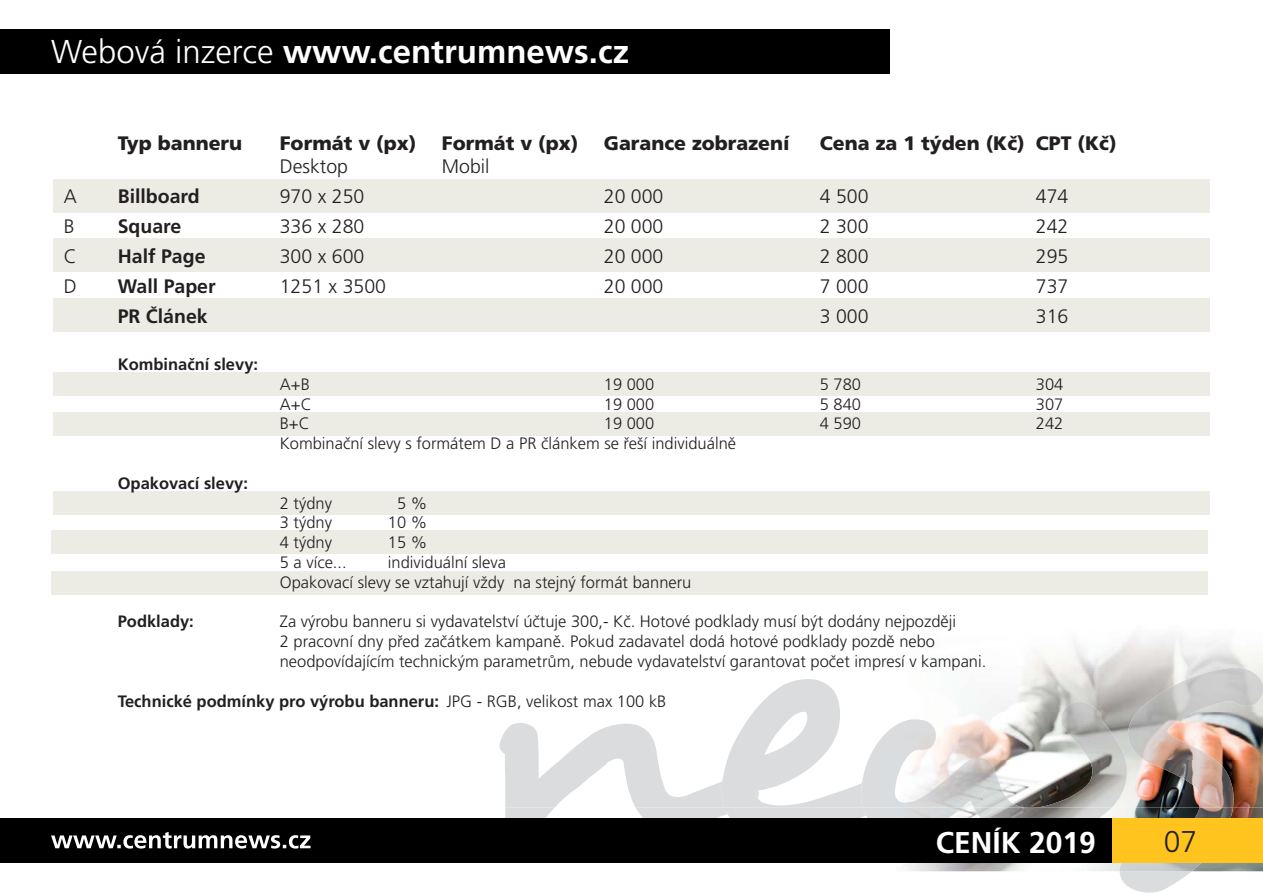
<style>
.page{position:relative;width:1263px;height:893px;background:#fff}
.page>*{position:absolute;margin:0;border:0;box-sizing:border-box;transform-origin:0 0}
.t1{font:700 33px "Frutiger CE";color:#fff}
.t2{font:700 30px "Frutiger CE";color:#fff}
.t3{font:300 30px "Frutiger CE";color:#231f20}
.t4{font:300 19.5px "Frutiger CE";color:#231f20}
.t5{font:900 19.5px "Frutiger CE";color:#231f20}
.t6{font:700 19.5px "Frutiger CE";color:#231f20}
.t7{font:300 16.5px/19.8px "Frutiger CE";color:#231f20}
.t8{font:700 16.5px "Frutiger CE";color:#231f20}
.s1{font-weight:300}
</style>
<div class="page">
<div style="left:53px;top:412px;width:1157px;height:23px;background:#ecebe4"></div>
<div style="left:53px;top:491px;width:1157px;height:23px;background:#ecebe4"></div>
<div style="left:51px;top:530px;width:1157px;height:23px;background:#ecebe4"></div>
<div style="left:51px;top:572px;width:1157px;height:23px;background:#ecebe4"></div>
<div style="left:53px;top:373px;width:1157px;height:23px;background:#ecebe4"></div>
<img style="left:886px;top:862px;width:233px;height:9px">
<img style="left:940px;top:636px;width:323px;height:119px">
<img style="left:937px;top:737px;width:3px;height:18px">
<div style="left:53px;top:179px;width:1157px;height:33px;background:#ecebe4"></div>
<div style="left:53px;top:239px;width:1157px;height:33px;background:#ecebe4"></div>
<div style="left:53px;top:298px;width:1157px;height:33px;background:#ecebe4"></div>
<svg style="left:499px;top:679px;width:387px;height:139px"></svg>
<img style="left:886px;top:807px;width:226px;height:11px">
<img style="left:1060px;top:702px;width:59px;height:53px">
<img style="left:886px;top:719px;width:51px;height:36px">
<img style="left:886px;top:755px;width:233px;height:52px">
<img style="left:1119px;top:685px;width:144px;height:207px">
<img style="left:1119px;top:807px;width:114px;height:64px">
<img style="left:1128px;top:668px;width:135px;height:46px">
<img style="left:1128px;top:714px;width:90px;height:47px">
<img style="left:1145px;top:761px;width:90px;height:46px">
<div style="left:1111px;top:818px;width:152px;height:44px;background:#ffc41e"></div>
<div style="left:0;top:818px;width:1111px;height:44px;background:#000"></div>
<svg style="left:51px;top:832px;width:260px;height:16px"></svg>
<div style="left:0;top:29px;width:889px;height:44px;background:#000"></div>
<h1 class="t1" style="left:51px;top:35px;width:580px"><span class="s1">Webová inzerce</span> www.centrumnews.cz</h1>
<p class="t5" style="left:118px;top:134px;width:126px">Typ banneru</p>
<p class="t5" style="left:280px;top:134px;width:138px">Formát v (px)</p>
<p class="t5" style="left:442px;top:134px;width:138px">Formát v (px)</p>
<p class="t5" style="left:604px;top:134px;width:187px">Garance zobrazení</p>
<p class="t5" style="left:820px;top:134px;width:298px">Cena za 1 týden (Kč) CPT (Kč)</p>
<p class="t4" style="left:280px;top:157px;width:70px">Desktop</p>
<p class="t4" style="left:442px;top:157px;width:49px">Mobil</p>
<p class="t4" style="left:64px;top:187px;width:15px">A</p>
<p class="t6" style="left:118px;top:187px;width:83px">Billboard</p>
<p class="t4" style="left:280px;top:187px;width:86px">970 x 250</p>
<p class="t4" style="left:604px;top:187px;width:61px">20 000</p>
<p class="t4" style="left:820px;top:187px;width:50px">4 500</p>
<p class="t4" style="left:1036px;top:187px;width:34px">474</p>
<p class="t4" style="left:64px;top:217px;width:12px">B</p>
<p class="t6" style="left:118px;top:217px;width:65px">Square</p>
<p class="t4" style="left:280px;top:217px;width:86px">336 x 280</p>
<p class="t4" style="left:604px;top:217px;width:61px">20 000</p>
<p class="t4" style="left:820px;top:217px;width:50px">2 300</p>
<p class="t4" style="left:1036px;top:217px;width:34px">242</p>
<p class="t4" style="left:64px;top:247px;width:15px">C</p>
<p class="t6" style="left:118px;top:247px;width:89px">Half Page</p>
<p class="t4" style="left:280px;top:247px;width:86px">300 x 600</p>
<p class="t4" style="left:604px;top:247px;width:61px">20 000</p>
<p class="t4" style="left:820px;top:247px;width:50px">2 800</p>
<p class="t4" style="left:1036px;top:247px;width:34px">295</p>
<p class="t4" style="left:64px;top:277px;width:15px">D</p>
<p class="t6" style="left:118px;top:277px;width:99px">Wall Paper</p>
<p class="t4" style="left:280px;top:277px;width:108px">1251 x 3500</p>
<p class="t4" style="left:604px;top:277px;width:61px">20 000</p>
<p class="t4" style="left:820px;top:277px;width:50px">7 000</p>
<p class="t4" style="left:1036px;top:277px;width:34px">737</p>
<p class="t6" style="left:118px;top:307px;width:91px">PR Článek</p>
<p class="t4" style="left:820px;top:307px;width:50px">3 000</p>
<p class="t4" style="left:1036px;top:307px;width:34px">316</p>
<p class="t8" style="left:118px;top:356px;width:142px">Kombinační slevy:</p>
<p class="t7" style="left:280px;top:375px;width:32px">A+B</p>
<p class="t7" style="left:604px;top:375px;width:52px">19 000</p>
<p class="t7" style="left:820px;top:375px;width:43px">5 780</p>
<p class="t7" style="left:1036px;top:375px;width:29px">304</p>
<p class="t7" style="left:280px;top:395px;width:33px">A+C</p>
<p class="t7" style="left:604px;top:395px;width:52px">19 000</p>
<p class="t7" style="left:820px;top:395px;width:43px">5 840</p>
<p class="t7" style="left:1036px;top:395px;width:29px">307</p>
<p class="t7" style="left:280px;top:415px;width:32px">B+C</p>
<p class="t7" style="left:604px;top:415px;width:52px">19 000</p>
<p class="t7" style="left:820px;top:415px;width:43px">4 590</p>
<p class="t7" style="left:1036px;top:415px;width:29px">242</p>
<p class="t7" style="left:280px;top:435px;width:458px">Kombinační slevy s formátem D a PR článkem se řeší individuálně</p>
<p class="t8" style="left:118px;top:475px;width:132px">Opakovací slevy:</p>
<p class="t7" style="left:280px;top:494px;width:54px">2 týdny</p>
<p class="t7" style="left:397px;top:494px;width:32px">5 %</p>
<p class="t7" style="left:280px;top:514px;width:54px">3 týdny</p>
<p class="t7" style="left:388px;top:514px;width:41px">10 %</p>
<p class="t7" style="left:280px;top:534px;width:54px">4 týdny</p>
<p class="t7" style="left:388px;top:534px;width:41px">15 %</p>
<p class="t7" style="left:280px;top:553px;width:68px">5 a více...</p>
<p class="t7" style="left:280px;top:553px;width:413px;text-indent:108px">individuální sleva<br>Opakovací slevy se vztahují vždy na stejný formát banneru</p>
<p class="t8" style="left:118px;top:614px;width:78px">Podklady:</p>
<p class="t7" style="left:280px;top:613px;width:708px">Za výrobu banneru si vydavatelství účtuje 300,- Kč. Hotové podklady musí být dodány nejpozději<br>2 pracovní dny před začátkem kampaně. Pokud zadavatel dodá hotové podklady pozdě nebo neodpovídajícím technickým parametrům, nebude vydavatelství garantovat počet impresí v kampani.</p>
<p class="t8" style="left:118px;top:693px;width:550px">Technické podmínky pro výrobu banneru: <span class="s1">JPG - RGB, velikost max 100 kB</span></p>
<h2 class="t2" style="left:936px;top:828px;width:162px">CENÍK 2019</h2>
<h2 class="t3" style="left:1164px;top:827px;width:35px">07</h2>
</div>
